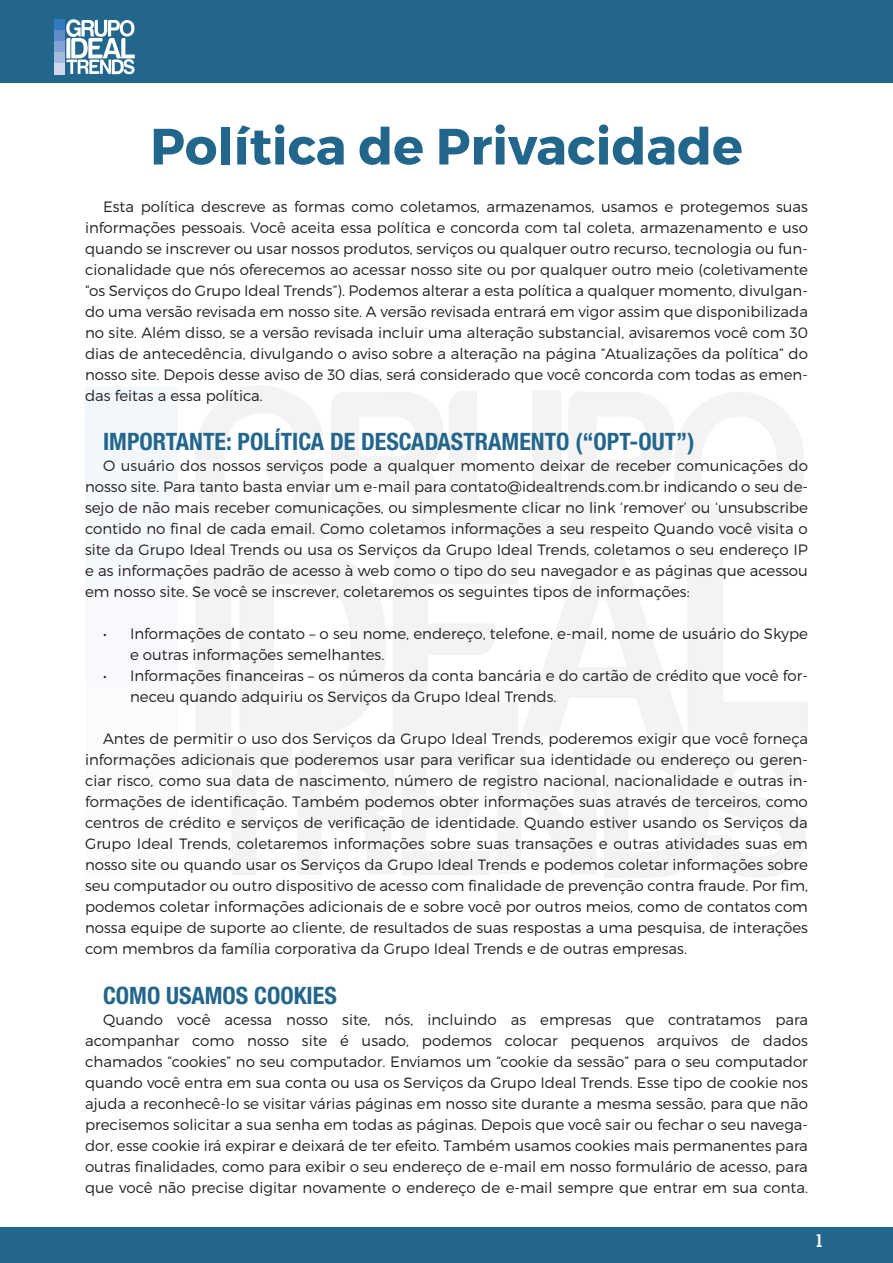
<style>
.page{position:relative;width:893px;height:1263px;background:#fff}
.page>*{position:absolute;margin:0;border:0;box-sizing:border-box;transform-origin:0 0}
.t1{font:700 51px "Montserrat";color:#22668c}
.t2{font:700 condensed 24px "Helvetica Neue LT Std";color:#22668c}
.t3{font:700 18px "Geometric Slab 703 BT";color:#fff}
.t4{font:300 15px/21px "Montserrat";color:#231f20;text-align:justify}
</style>
<div class="page">
<div style="left:0;top:0;width:893px;height:83px;background:#22668c"></div>
<div style="left:0;top:1227px;width:893px;height:36px;background:#22668c"></div>
<div style="left:54px;top:19px;width:10px;height:12px;background:#307abf"></div>
<div style="left:54px;top:31px;width:10px;height:11px;background:#5e8cc7"></div>
<div style="left:54px;top:41px;width:10px;height:11px;background:#82a3d4"></div>
<div style="left:54px;top:52px;width:10px;height:12px;background:#a6bae0"></div>
<div style="left:54px;top:63px;width:10px;height:11px;background:#cfd9ed"></div>
<svg style="left:66px;top:19px;width:69px;height:56px"></svg>
<p class="t1" style="left:150px;top:115px;width:594px">Política de Privacidade</p>
<p class="t4" style="left:85px;top:195px;width:724px;text-indent:18px">Esta política descreve as formas como coletamos, armazenamos, usamos e protegemos suas informações pessoais. Você aceita essa política e concorda com tal coleta, armazenamento e uso quando se inscrever ou usar nossos produtos, serviços ou qualquer outro recurso, tecnologia ou fun&shy;cionalidade que nós oferecemos ao acessar nosso site ou por qualquer outro meio (coletivamente “os Serviços do Grupo Ideal Trends”). Podemos alterar a esta política a qualquer momento, divulgan&shy;do uma versão revisada em nosso site. A versão revisada entrará em vigor assim que disponibilizada no site. Além disso, se a versão revisada incluir uma alteração substancial, avisaremos você com 30 dias de antecedência, divulgando o aviso sobre a alteração na página “Atualizações da política” do nosso site. Depois desse aviso de 30 dias, será considerado que você concorda com todas as emen&shy;das feitas a essa política.</p>
<p class="t2" style="left:103px;top:427px;width:593px">IMPORTANTE: POLÍTICA DE DESCADASTRAMENTO (“OPT-OUT”)</p>
<p class="t4" style="left:85px;top:455px;width:724px;text-indent:18px">O usuário dos nossos serviços pode a qualquer momento deixar de receber comunicações do nosso site. Para tanto basta enviar um e-mail para contato@idealtrends.com.br indicando o seu de&shy;sejo de não mais receber comunicações, ou simplesmente clicar no link ‘remover’ ou ‘unsubscribe contido no final de cada email. Como coletamos informações a seu respeito Quando você visita o site da Grupo Ideal Trends ou usa os Serviços da Grupo Ideal Trends, coletamos o seu endereço IP e as informações padrão de acesso à web como o tipo do seu navegador e as páginas que acessou em nosso site. Se você se inscrever, coletaremos os seguintes tipos de informações:</p>
<p class="t4" style="left:130px;top:623px;width:679px;text-indent:-27px">• Informações de contato – o seu nome, endereço, telefone, e-mail, nome de usuário do Skype e outras informações semelhantes.</p>
<p class="t4" style="left:130px;top:665px;width:679px;text-indent:-27px">• Informações financeiras – os números da conta bancária e do cartão de crédito que você for&shy;neceu quando adquiriu os Serviços da Grupo Ideal Trends.</p>
<p class="t4" style="left:85px;top:728px;width:724px;text-indent:18px">Antes de permitir o uso dos Serviços da Grupo Ideal Trends, poderemos exigir que você forneça informações adicionais que poderemos usar para verificar sua identidade ou endereço ou geren&shy;ciar risco, como sua data de nascimento, número de registro nacional, nacionalidade e outras in&shy;formações de identificação. Também podemos obter informações suas através de terceiros, como centros de crédito e serviços de verificação de identidade. Quando estiver usando os Serviços da Grupo Ideal Trends, coletaremos informações sobre suas transações e outras atividades suas em nosso site ou quando usar os Serviços da Grupo Ideal Trends e podemos coletar informações sobre seu computador ou outro dispositivo de acesso com finalidade de prevenção contra fraude. Por fim, podemos coletar informações adicionais de e sobre você por outros meios, como de contatos com nossa equipe de suporte ao cliente, de resultados de suas respostas a uma pesquisa, de interações com membros da família corporativa da Grupo Ideal Trends e de outras empresas.</p>
<p class="t2" style="left:103px;top:981px;width:235px">COMO USAMOS COOKIES</p>
<p class="t4" style="left:85px;top:1009px;width:724px;text-indent:18px">Quando você acessa nosso site, nós, incluindo as empresas que contratamos para acompanhar como nosso site é usado, podemos colocar pequenos arquivos de dados chamados “cookies” no seu computador. Enviamos um “cookie da sessão” para o seu computador quando você entra em sua conta ou usa os Serviços da Grupo Ideal Trends. Esse tipo de cookie nos ajuda a reconhecê-lo se visitar várias páginas em nosso site durante a mesma sessão, para que não precisemos solicitar a sua senha em todas as páginas. Depois que você sair ou fechar o seu navega&shy;dor, esse cookie irá expirar e deixará de ter efeito. Também usamos cookies mais permanentes para outras finalidades, como para exibir o seu endereço de e-mail em nosso formulário de acesso, para que você não precise digitar novamente o endereço de e-mail sempre que entrar em sua conta.</p>
<p class="t3" style="left:815px;top:1230px;width:11px">1</p>
</div>
